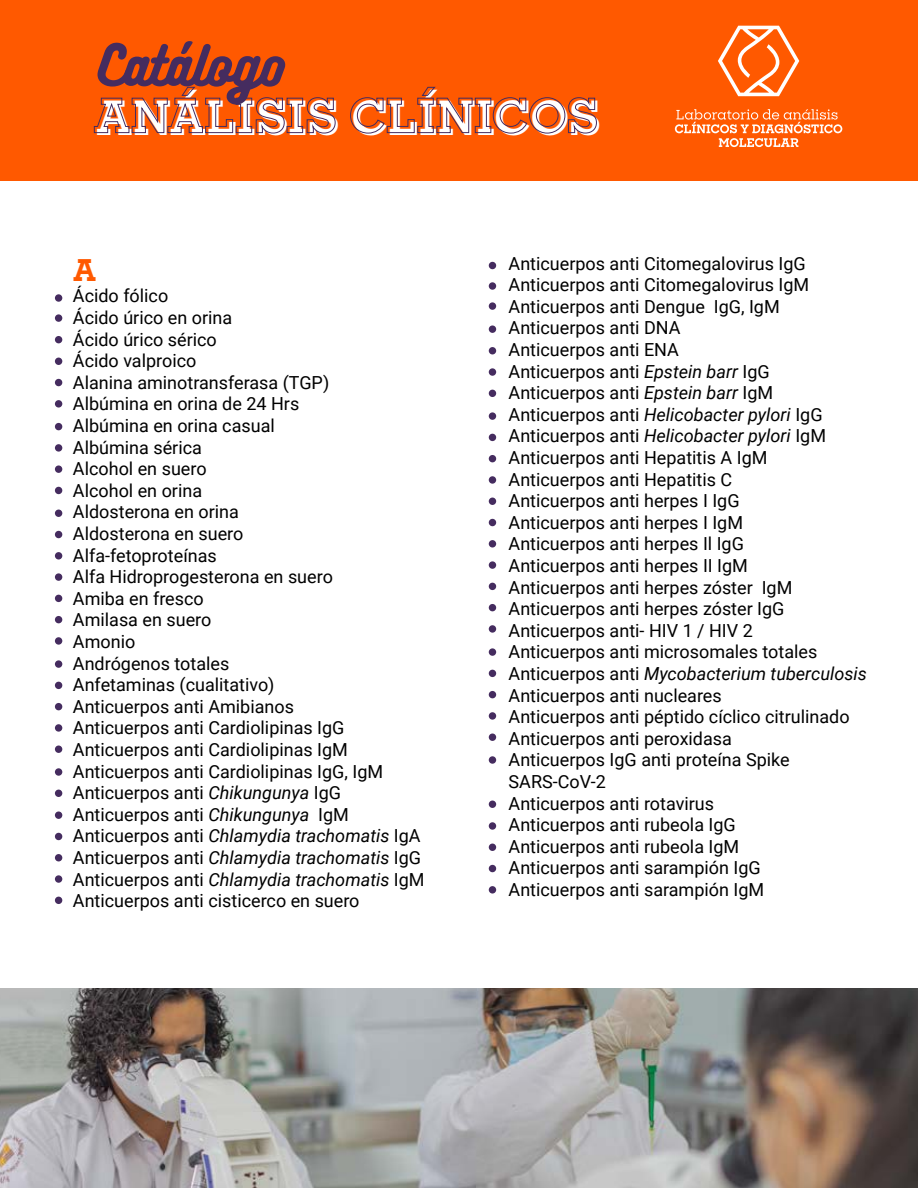
<style>
.page{position:relative;width:918px;height:1188px;background:#fff}
.page>*{position:absolute;margin:0;border:0;box-sizing:border-box;transform-origin:0 0}
.t1{font:50.4px "Bukhari Script";color:#452c5f}
.t2{font:700 47.25px "Sharp Slab";color:#fff}
.t3{font:700 30px "Sharp Slab";color:#ff5900}
.t4{font:18px/21.6px "Roboto";color:#000}
.s1{font-style:italic}
</style>
<div class="page">
<div style="left:0;top:0;width:918px;height:181px;background:#ff5900"></div>
<img style="left:0;top:989px;width:918px;height:199px">
<svg style="left:94px;top:87px;width:242px;height:47px"></svg>
<svg style="left:350px;top:87px;width:247px;height:47px"></svg>
<svg style="left:675px;top:109px;width:167px;height:38px"></svg>
<svg style="left:718px;top:26px;width:81px;height:70px"></svg>
<div style="left:55px;top:294px;width:7px;height:8px;background:#452c5f;border-radius:50%"></div>
<div style="left:55px;top:314px;width:7px;height:8px;background:#452c5f;border-radius:50%"></div>
<div style="left:55px;top:336px;width:7px;height:7px;background:#452c5f;border-radius:50%"></div>
<div style="left:55px;top:358px;width:7px;height:7px;background:#452c5f;border-radius:50%"></div>
<div style="left:55px;top:379px;width:7px;height:7px;background:#452c5f;border-radius:50%"></div>
<div style="left:55px;top:400px;width:7px;height:8px;background:#452c5f;border-radius:50%"></div>
<div style="left:55px;top:423px;width:7px;height:7px;background:#452c5f;border-radius:50%"></div>
<div style="left:55px;top:444px;width:7px;height:8px;background:#452c5f;border-radius:50%"></div>
<div style="left:55px;top:465px;width:7px;height:8px;background:#452c5f;border-radius:50%"></div>
<div style="left:55px;top:487px;width:7px;height:7px;background:#452c5f;border-radius:50%"></div>
<div style="left:55px;top:510px;width:7px;height:7px;background:#452c5f;border-radius:50%"></div>
<div style="left:55px;top:531px;width:7px;height:7px;background:#452c5f;border-radius:50%"></div>
<div style="left:55px;top:552px;width:7px;height:8px;background:#452c5f;border-radius:50%"></div>
<div style="left:55px;top:573px;width:7px;height:8px;background:#452c5f;border-radius:50%"></div>
<div style="left:55px;top:595px;width:7px;height:7px;background:#452c5f;border-radius:50%"></div>
<div style="left:55px;top:616px;width:7px;height:7px;background:#452c5f;border-radius:50%"></div>
<div style="left:55px;top:637px;width:7px;height:8px;background:#452c5f;border-radius:50%"></div>
<div style="left:55px;top:660px;width:7px;height:8px;background:#452c5f;border-radius:50%"></div>
<div style="left:55px;top:682px;width:7px;height:7px;background:#452c5f;border-radius:50%"></div>
<div style="left:55px;top:703px;width:7px;height:7px;background:#452c5f;border-radius:50%"></div>
<div style="left:55px;top:724px;width:7px;height:8px;background:#452c5f;border-radius:50%"></div>
<div style="left:55px;top:746px;width:7px;height:7px;background:#452c5f;border-radius:50%"></div>
<div style="left:55px;top:768px;width:7px;height:8px;background:#452c5f;border-radius:50%"></div>
<div style="left:55px;top:790px;width:7px;height:7px;background:#452c5f;border-radius:50%"></div>
<div style="left:55px;top:811px;width:7px;height:8px;background:#452c5f;border-radius:50%"></div>
<div style="left:55px;top:833px;width:7px;height:7px;background:#452c5f;border-radius:50%"></div>
<div style="left:55px;top:854px;width:7px;height:7px;background:#452c5f;border-radius:50%"></div>
<div style="left:55px;top:875px;width:7px;height:8px;background:#452c5f;border-radius:50%"></div>
<div style="left:55px;top:897px;width:7px;height:7px;background:#452c5f;border-radius:50%"></div>
<div style="left:489px;top:282px;width:7px;height:8px;background:#452c5f;border-radius:50%"></div>
<div style="left:489px;top:262px;width:7px;height:7px;background:#452c5f;border-radius:50%"></div>
<div style="left:489px;top:302px;width:7px;height:8px;background:#452c5f;border-radius:50%"></div>
<div style="left:489px;top:325px;width:7px;height:8px;background:#452c5f;border-radius:50%"></div>
<div style="left:489px;top:347px;width:7px;height:7px;background:#452c5f;border-radius:50%"></div>
<div style="left:489px;top:368px;width:7px;height:8px;background:#452c5f;border-radius:50%"></div>
<div style="left:489px;top:390px;width:7px;height:7px;background:#452c5f;border-radius:50%"></div>
<div style="left:489px;top:412px;width:7px;height:8px;background:#452c5f;border-radius:50%"></div>
<div style="left:489px;top:434px;width:7px;height:7px;background:#452c5f;border-radius:50%"></div>
<div style="left:489px;top:455px;width:7px;height:7px;background:#452c5f;border-radius:50%"></div>
<div style="left:489px;top:476px;width:7px;height:8px;background:#452c5f;border-radius:50%"></div>
<div style="left:489px;top:498px;width:7px;height:7px;background:#452c5f;border-radius:50%"></div>
<div style="left:489px;top:519px;width:7px;height:7px;background:#452c5f;border-radius:50%"></div>
<div style="left:489px;top:540px;width:7px;height:8px;background:#452c5f;border-radius:50%"></div>
<div style="left:489px;top:561px;width:7px;height:8px;background:#452c5f;border-radius:50%"></div>
<div style="left:489px;top:583px;width:7px;height:7px;background:#452c5f;border-radius:50%"></div>
<div style="left:489px;top:604px;width:7px;height:7px;background:#452c5f;border-radius:50%"></div>
<div style="left:489px;top:625px;width:7px;height:8px;background:#452c5f;border-radius:50%"></div>
<div style="left:489px;top:648px;width:7px;height:8px;background:#452c5f;border-radius:50%"></div>
<div style="left:489px;top:670px;width:7px;height:7px;background:#452c5f;border-radius:50%"></div>
<div style="left:489px;top:691px;width:7px;height:7px;background:#452c5f;border-radius:50%"></div>
<div style="left:489px;top:712px;width:7px;height:8px;background:#452c5f;border-radius:50%"></div>
<div style="left:489px;top:734px;width:7px;height:7px;background:#452c5f;border-radius:50%"></div>
<div style="left:489px;top:756px;width:7px;height:8px;background:#452c5f;border-radius:50%"></div>
<div style="left:489px;top:801px;width:7px;height:7px;background:#452c5f;border-radius:50%"></div>
<div style="left:489px;top:822px;width:7px;height:8px;background:#452c5f;border-radius:50%"></div>
<div style="left:489px;top:844px;width:7px;height:7px;background:#452c5f;border-radius:50%"></div>
<div style="left:489px;top:865px;width:7px;height:7px;background:#452c5f;border-radius:50%"></div>
<div style="left:489px;top:886px;width:7px;height:8px;background:#452c5f;border-radius:50%"></div>
<h1 class="t1" style="left:99px;top:38px;width:188px">Catálogo</h1>
<h2 class="t2" style="left:96px;top:84px;width:507px">ANÁLISIS CLÍNICOS</h2>
<h3 class="t3" style="left:73px;top:248px;width:25px">A</h3>
<p class="t4" style="left:73px;top:284px;width:353px">Ácido fólico<br>Ácido úrico en orina<br>Ácido úrico sérico<br>Ácido valproico<br>Alanina aminotransferasa (TGP)<br>Albúmina en orina de 24 Hrs<br>Albúmina en orina casual<br>Albúmina sérica<br>Alcohol en suero<br>Alcohol en orina<br>Aldosterona en orina<br>Aldosterona en suero<br>Alfa-fetoproteínas<br>Alfa Hidroprogesterona en suero<br>Amiba en fresco<br>Amilasa en suero<br>Amonio<br>Andrógenos totales<br>Anfetaminas (cualitativo)<br>Anticuerpos anti Amibianos<br>Anticuerpos anti Cardiolipinas IgG<br>Anticuerpos anti Cardiolipinas IgM<br>Anticuerpos anti Cardiolipinas IgG, IgM<br>Anticuerpos anti <span class="s1">Chikungunya</span> IgG<br>Anticuerpos anti <span class="s1">Chikungunya</span> IgM<br>Anticuerpos anti <span class="s1">Chlamydia trachomatis</span> IgA<br>Anticuerpos anti <span class="s1">Chlamydia trachomatis</span> IgG<br>Anticuerpos anti <span class="s1">Chlamydia trachomatis</span> IgM<br>Anticuerpos anti cisticerco en suero</p>
<p class="t4" style="left:509px;top:252px;width:360px">Anticuerpos anti Citomegalovirus IgG<br>Anticuerpos anti Citomegalovirus IgM<br>Anticuerpos anti Dengue IgG, IgM<br>Anticuerpos anti DNA<br>Anticuerpos anti ENA<br>Anticuerpos anti <span class="s1">Epstein barr</span> IgG<br>Anticuerpos anti <span class="s1">Epstein barr</span> IgM<br>Anticuerpos anti <span class="s1">Helicobacter pylori</span> IgG<br>Anticuerpos anti <span class="s1">Helicobacter pylori</span> IgM<br>Anticuerpos anti Hepatitis A IgM<br>Anticuerpos anti Hepatitis C<br>Anticuerpos anti herpes I IgG<br>Anticuerpos anti herpes I IgM<br>Anticuerpos anti herpes Il IgG<br>Anticuerpos anti herpes II IgM<br>Anticuerpos anti herpes zóster IgM<br>Anticuerpos anti herpes zóster IgG<br>Anticuerpos anti- HIV 1 / HIV 2<br>Anticuerpos anti microsomales totales<br>Anticuerpos anti <span class="s1">Mycobacterium tuberculosis<br></span>Anticuerpos anti nucleares<br>Anticuerpos anti péptido cíclico citrulinado<br>Anticuerpos anti peroxidasa<br>Anticuerpos IgG anti proteína Spike<br>SARS-CoV-2<br>Anticuerpos anti rotavirus<br>Anticuerpos anti rubeola IgG<br>Anticuerpos anti rubeola IgM<br>Anticuerpos anti sarampión IgG<br>Anticuerpos anti sarampión IgM</p>
</div>
